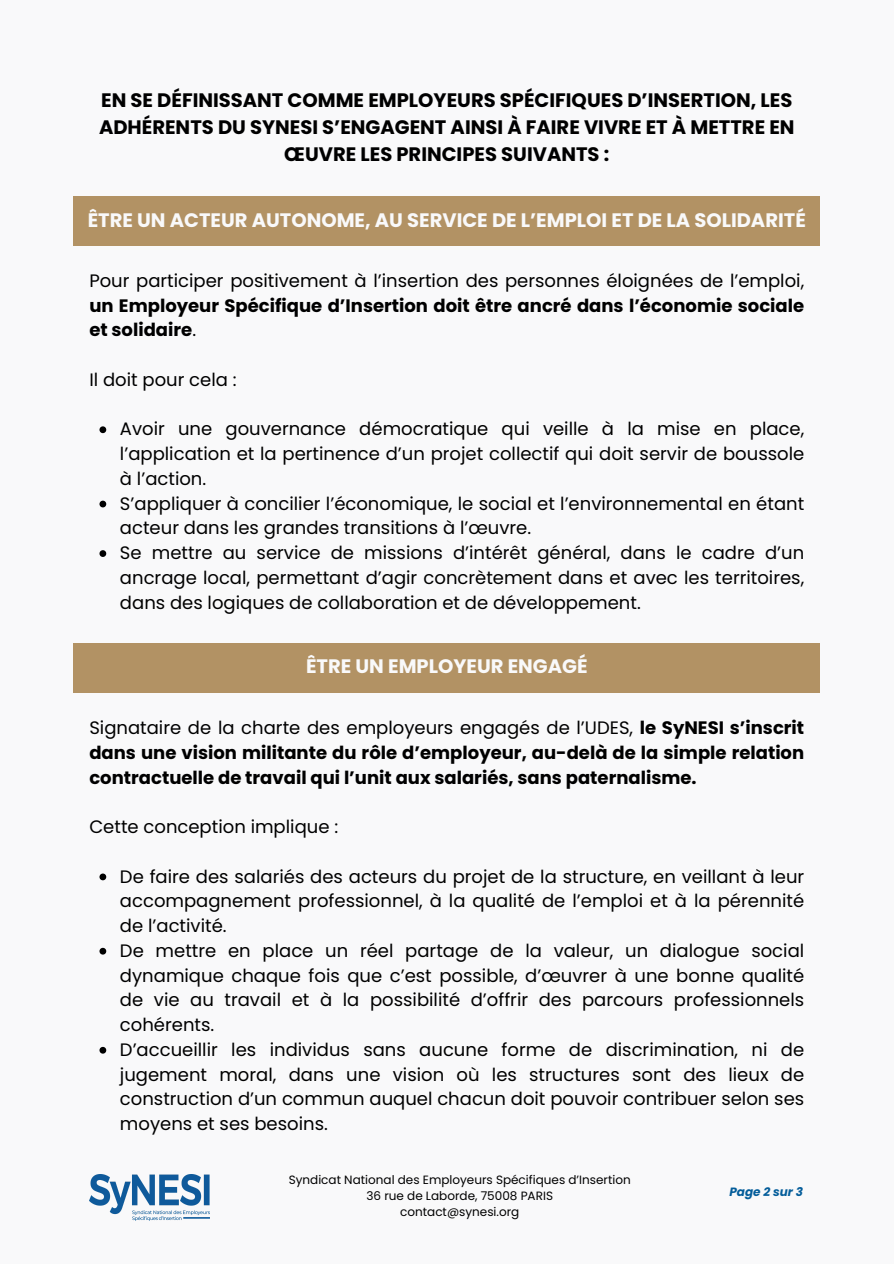
<style>
.page{position:relative;width:894px;height:1264px;background:#fff}
.page>*{position:absolute;margin:0;border:0;box-sizing:border-box;transform-origin:0 0}
.t1{font:700 19.5px/27px "Poppins";color:#000;text-align:center}
.t2{font:700 19.5px "Poppins";color:#f9f9fa}
.t3{font:18px/24.8px "Poppins";color:#000;text-align:justify}
.t4{font:700 18px/24.8px "Poppins";color:#000;text-align:justify}
.t5{font:12px "Poppins";color:#000}
.t6{font:italic 700 12px "Poppins";color:#045d9a}
.s1{font-weight:400}
</style>
<div class="page">
<div style="left:0;top:0;width:893px;height:1263px;background:#f9f9fa"></div>
<svg style="left:99px;top:426px;width:7px;height:7px"></svg>
<svg style="left:99px;top:500px;width:7px;height:7px"></svg>
<svg style="left:99px;top:550px;width:7px;height:7px"></svg>
<div style="left:74px;top:196px;width:745px;height:50px;background:#b29264"></div>
<svg style="left:99px;top:873px;width:7px;height:7px"></svg>
<svg style="left:99px;top:947px;width:7px;height:7px"></svg>
<svg style="left:99px;top:1046px;width:7px;height:7px"></svg>
<div style="left:74px;top:643px;width:745px;height:49px;background:#b29264"></div>
<img style="left:89px;top:1174px;width:121px;height:46px">
<p class="t1" style="left:99px;top:86px;width:697px">EN SE DÉFINISSANT COMME EMPLOYEURS SPÉCIFIQUES D’INSERTION, LES<br>ADHÉRENTS DU SYNESI S’ENGAGENT AINSI À FAIRE VIVRE ET À METTRE EN<br>ŒUVRE LES PRINCIPES SUIVANTS :</p>
<p class="t2" style="left:88px;top:206px;width:719px">ÊTRE UN ACTEUR AUTONOME, AU SERVICE DE L’EMPLOI ET DE LA SOLIDARITÉ</p>
<h1 class="t4" style="left:89px;top:268px;width:716px"><span class="s1">Pour participer positivement à l’insertion des personnes éloignées de l’emploi, </span>un Employeur Spécifique d’Insertion doit être ancré dans l’économie sociale et solidaire<span class="s1">.</span></h1>
<h1 class="t3" style="left:89px;top:367px;width:149px">Il doit pour cela :</h1>
<h2 class="t3" style="left:120px;top:416px;width:685px">Avoir une gouvernance démocratique qui veille à la mise en place, l’application et la pertinence d’un projet collectif qui doit servir de boussole à l’action.</h2>
<h2 class="t3" style="left:120px;top:491px;width:685px">S’appliquer à concilier l’économique, le social et l’environnemental en étant acteur dans les grandes transitions à l’œuvre.</h2>
<p class="t3" style="left:120px;top:540px;width:685px">Se mettre au service de missions d’intérêt général, dans le cadre d’un ancrage local, permettant d’agir concrètement dans et avec les territoires, dans des logiques de collaboration et de développement.</p>
<p class="t2" style="left:306px;top:653px;width:283px">ÊTRE UN EMPLOYEUR ENGAGÉ</p>
<p class="t4" style="left:89px;top:715px;width:716px"><span class="s1">Signataire de la charte des employeurs engagés de l’UDES,</span> le SyNESI s’inscrit dans une vision militante du rôle d’employeur, au-delà de la simple relation contractuelle de travail qui l’unit aux salariés, sans paternalisme.</p>
<h1 class="t3" style="left:89px;top:814px;width:250px">Cette conception implique :</h1>
<h2 class="t3" style="left:120px;top:863px;width:685px">De faire des salariés des acteurs du projet de la structure, en veillant à leur accompagnement professionnel, à la qualité de l’emploi et à la pérennité de l’activité.</h2>
<h2 class="t3" style="left:120px;top:938px;width:685px">De mettre en place un réel partage de la valeur, un dialogue social dynamique chaque fois que c’est possible, d’œuvrer à une bonne qualité de vie au travail et à la possibilité d’offrir des parcours professionnels cohérents.</h2>
<p class="t3" style="left:120px;top:1037px;width:685px">D’accueillir les individus sans aucune forme de discrimination, ni de jugement moral, dans une vision où les structures sont des lieux de construction d’un commun auquel chacun doit pouvoir contribuer selon ses moyens et ses besoins.</p>
<p class="t5" style="left:289px;top:1171px;width:343px">Syndicat National des Employeurs Spécifiques d’Insertion</p>
<p class="t5" style="left:366px;top:1187px;width:188px">36 rue de Laborde, 75008 PARIS</p>
<p class="t5" style="left:400px;top:1203px;width:121px">contact@synesi.org</p>
<h3 class="t6" style="left:729px;top:1183px;width:75px">Page 2 sur 3</h3>
</div>
